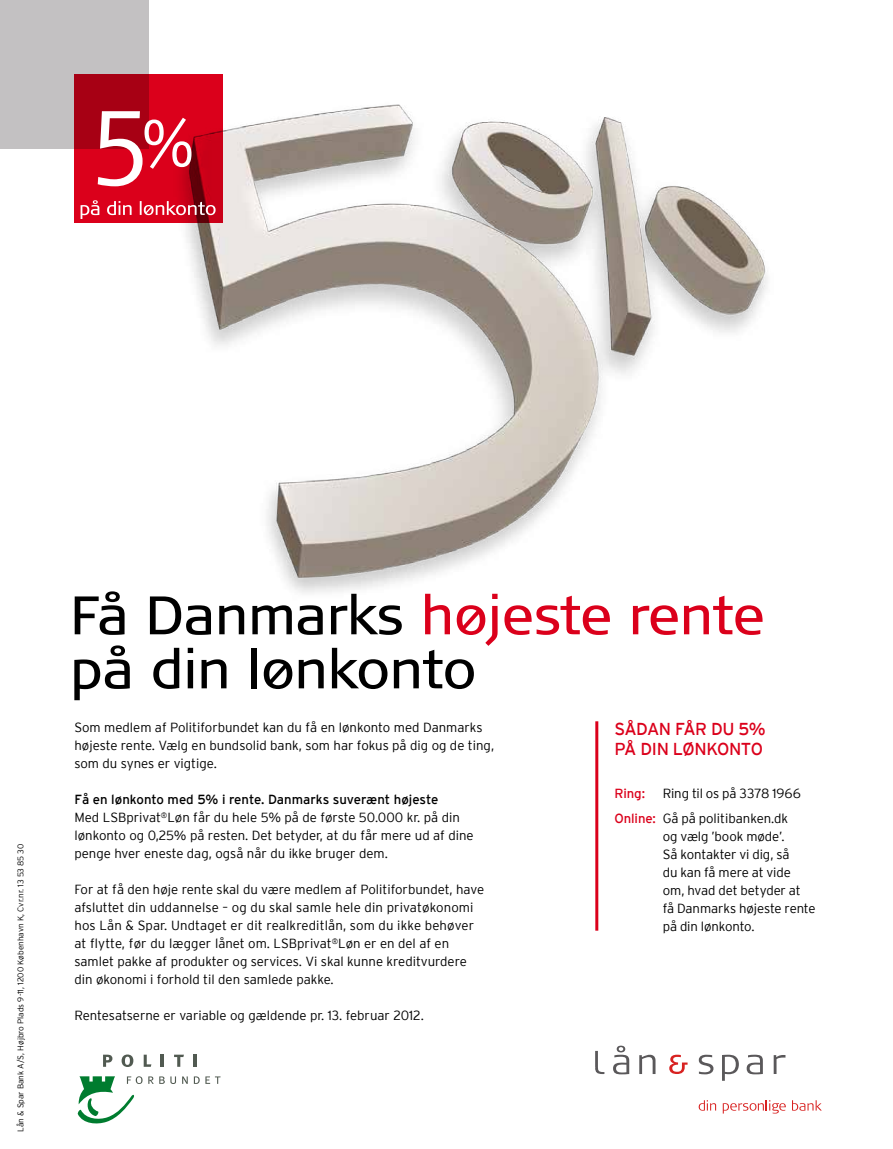
<style>
.page{position:relative;width:893px;height:1149px;background:#fff}
.page>*{position:absolute;margin:0;border:0;box-sizing:border-box;transform-origin:0 0}
.t1{font:54px/54px "Signa Column";color:#000}
.t2{font:17.25px/20.2px "Interstate";letter-spacing:-.03em;color:#db001b}
.t3{font:300 13.2px/18px "Interstate";color:#000}
.t4{font:13.2px "Interstate";color:#db001b}
.t5{font:300 8.25px "Interstate";color:#000}
.s1{color:#db001b}
.s2{font-weight:400}
.s3{font-weight:400;color:#db001b}
</style>
<div class="page">
<svg style="left:792px;top:1100px;width:30px;height:10px"></svg>
<svg style="left:723px;top:1100px;width:63px;height:13px"></svg>
<svg style="left:699px;top:1100px;width:17px;height:10px"></svg>
<svg style="left:774px;top:1055px;width:11px;height:18px"></svg>
<svg style="left:747px;top:1054px;width:16px;height:19px"></svg>
<svg style="left:722px;top:1054px;width:17px;height:26px"></svg>
<svg style="left:699px;top:1054px;width:14px;height:19px"></svg>
<svg style="left:669px;top:1054px;width:19px;height:19px"></svg>
<svg style="left:639px;top:1054px;width:16px;height:19px"></svg>
<svg style="left:613px;top:1045px;width:16px;height:28px"></svg>
<svg style="left:595px;top:1050px;width:9px;height:23px"></svg>
<img style="left:185px;top:104px;width:583px;height:489px">
<div style="left:0;top:0;width:149px;height:149px;background:#c3c1c2"></div>
<svg style="left:74px;top:74px;width:149px;height:149px;background:#c30017"></svg>
<svg style="left:98px;top:111px;width:93px;height:75px;background:#db4759"></svg>
<svg style="left:81px;top:200px;width:135px;height:19px;background:#d7374b"></svg>
<hr style="left:595px;top:721px;width:3px;height:209px;background:#db001b">
<svg style="left:103px;top:1054px;width:9px;height:12px"></svg>
<svg style="left:122px;top:1054px;width:11px;height:12px"></svg>
<svg style="left:144px;top:1054px;width:7px;height:12px"></svg>
<svg style="left:161px;top:1054px;width:3px;height:12px"></svg>
<svg style="left:174px;top:1054px;width:10px;height:12px"></svg>
<svg style="left:193px;top:1054px;width:3px;height:12px"></svg>
<svg style="left:182px;top:1076px;width:6px;height:7px"></svg>
<svg style="left:194px;top:1076px;width:27px;height:7px"></svg>
<svg style="left:77px;top:1076px;width:99px;height:47px"></svg>
<p class="t5" style="left:16px;top:1131px;width:289px;rotate:-90deg">Lån &amp; Spar Bank A/S, Højbro Plads 9-11, 1200 København K, Cvr.nr. 13 53 85 30</p>
<h1 class="t1" style="left:70px;top:588px;width:696px">Få Danmarks <span class="s1">højeste rente </span>på din lønkonto</h1>
<h2 class="t2" style="left:614px;top:718px;width:153px">SåDan Får Du 5% på Din lønkonto</h2>
<p class="t4" style="left:614px;top:785px;width:32px">ring:</p>
<p class="t3" style="left:74px;top:718px;width:421px">Som medlem af Politiforbundet kan du få en lønkonto med Danmarks højeste rente. Vælg en bundsolid bank, som har fokus på dig og de ting, som du synes er vigtige.</p>
<p class="t3" style="left:74px;top:790px;width:401px"><span class="s2">Få en lønkonto med 5% i rente. Danmarks suverænt højeste<br></span>Med LSBprivat<sup>®</sup>Løn får du hele 5% på de første 50.000 kr. på din lønkonto og 0,25% på resten. Det betyder, at du får mere ud af dine penge hver eneste dag, også når du ikke bruger dem.</p>
<p class="t3" style="left:74px;top:880px;width:411px">For at få den høje rente skal du være medlem af Politiforbundet, have afsluttet din uddannelse – og du skal samle hele din privatøkonomi hos Lån &amp; Spar. Undtaget er dit realkreditlån, som du ikke behøver at flytte, før du lægger lånet om. LSBprivat<sup>®</sup>Løn er en del af en samlet pakke af produkter og services. Vi skal kunne kreditvurdere din økonomi i forhold til den samlede pakke.</p>
<p class="t3" style="left:74px;top:1006px;width:351px">Rentesatserne er variable og gældende pr. 13. februar 2012.</p>
<p class="t3" style="left:614px;top:780px;width:188px;line-height:24.9px;text-indent:48px">Ring til os på 3378 1966 <span class="s3">online:</span> Gå på politibanken.dk</p>
<p class="t3" style="left:663px;top:826px;width:154px">og vælg ’book møde’.<br>Så kontakter vi dig, så<br>du kan få mere at vide om, hvad det betyder at<br>få Danmarks højeste rente på din lønkonto.</p>
</div>
